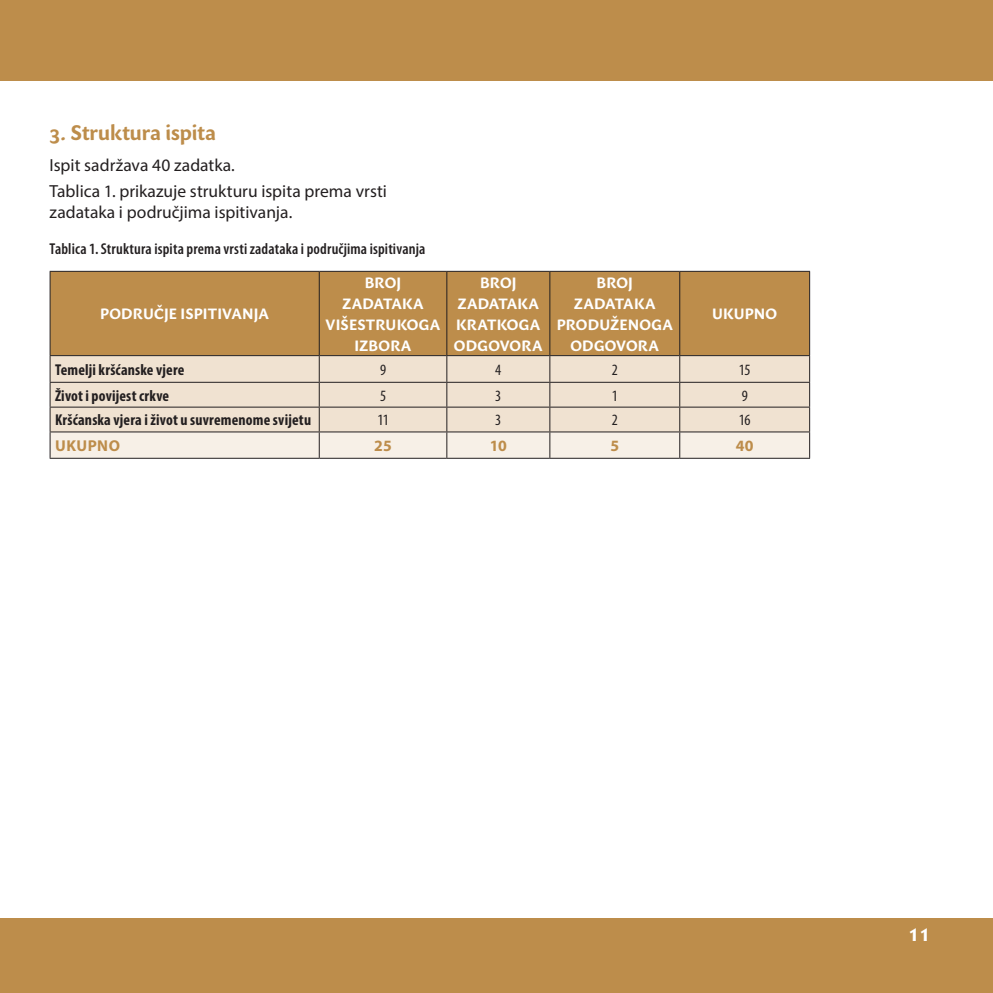
<style>
.page{position:relative;width:993px;height:993px;background:#fff}
.page>*{position:absolute;margin:0;border:0;box-sizing:border-box;transform-origin:0 0}
.t1{font:700 21px "Sharik Sans";letter-spacing:-.005em;color:#bd8d4b}
.t2{font:17.5px/25.9px "Myriad Pro";color:#231f20}
.t3{font:700 17.5px "Lithos Pro";color:#fff}
.t4{font:700 condensed 15.75px "Myriad Pro";letter-spacing:.01em;color:#231f20}
.t5{font:600 condensed 15.75px "Myriad Pro";letter-spacing:.01em;color:#231f20}
.t6{font:condensed 15.75px "Myriad Pro";color:#231f20}
.t7{font:700 15.75px "Myriad Pro";letter-spacing:.025em;color:#bd8d4b}
.t8{font:700 14.88px/21px "Sharik Sans";letter-spacing:.015em;color:#fff;text-align:center}
</style>
<div class="page">
<div style="left:0;top:0;width:992px;height:81px;background:#bd8d4b"></div>
<div style="left:0;top:918px;width:992px;height:74px;background:#bd8d4b"></div>
<div style="left:51px;top:272px;width:758px;height:83px;background:#bd8d4b"></div>
<hr style="left:50px;top:271px;width:269px;height:1px;background:#231f20">
<hr style="left:50px;top:272px;width:1px;height:83px;background:#231f20">
<hr style="left:319px;top:271px;width:127px;height:1px;background:#231f20">
<hr style="left:319px;top:272px;width:1px;height:83px;background:#231f20">
<hr style="left:446px;top:271px;width:103px;height:1px;background:#231f20">
<hr style="left:446px;top:272px;width:1px;height:83px;background:#231f20">
<hr style="left:549px;top:271px;width:130px;height:1px;background:#231f20">
<hr style="left:549px;top:272px;width:1px;height:83px;background:#231f20">
<hr style="left:679px;top:271px;width:130px;height:1px;background:#231f20">
<hr style="left:679px;top:272px;width:1px;height:83px;background:#231f20">
<hr style="left:809px;top:272px;width:1px;height:83px;background:#231f20">
<hr style="left:50px;top:355px;width:269px;height:1px;background:#231f20">
<hr style="left:319px;top:355px;width:127px;height:1px;background:#231f20">
<hr style="left:446px;top:355px;width:103px;height:1px;background:#231f20">
<hr style="left:549px;top:355px;width:130px;height:1px;background:#231f20">
<hr style="left:679px;top:355px;width:130px;height:1px;background:#231f20">
<svg style="left:50px;top:356px;width:760px;height:102px"></svg>
<hr style="left:50px;top:457px;width:269px;height:1px;background:#231f20">
<hr style="left:319px;top:457px;width:127px;height:1px;background:#231f20">
<hr style="left:446px;top:457px;width:103px;height:1px;background:#231f20">
<hr style="left:549px;top:457px;width:130px;height:1px;background:#231f20">
<hr style="left:679px;top:457px;width:130px;height:1px;background:#231f20">
<h1 class="t1" style="left:50px;top:118px;width:168px">3. Struktura ispita</h1>
<p class="t2" style="left:50px;top:152px;width:339px">Ispit sadržava 40 zadatka.<br>Tablica 1. prikazuje strukturu ispita prema vrsti</p>
<p class="t2" style="left:50px;top:199px;width:244px">zadataka i područjima ispitivanja.</p>
<p class="t5" style="left:50px;top:240px;width:377px">Tablica 1. Struktura ispita prema vrsti zadataka i područjima ispitivanja</p>
<p class="t8" style="left:100px;top:303px;width:171px">PODRUČJE ISPITIVANJA</p>
<p class="t8" style="left:325px;top:271px;width:116px">BROJ<br>ZADATAKA<br>VIŠESTRUKOGA<br>IZBORA</p>
<p class="t8" style="left:454px;top:271px;width:90px">BROJ<br>ZADATAKA<br>KRATKOGA<br>ODGOVORA</p>
<p class="t8" style="left:556px;top:271px;width:118px">BROJ<br>ZADATAKA<br>PRODUŽENOGA<br>ODGOVORA</p>
<p class="t8" style="left:712px;top:303px;width:66px">UKUPNO</p>
<p class="t4" style="left:55px;top:359px;width:131px">Temelji kršćanske vjere</p>
<p class="t6" style="left:380px;top:360px;width:8px">9</p>
<p class="t6" style="left:495px;top:360px;width:8px">4</p>
<p class="t6" style="left:611px;top:360px;width:8px">2</p>
<p class="t6" style="left:738px;top:360px;width:13px">15</p>
<p class="t4" style="left:55px;top:385px;width:116px">Život i povijest crkve</p>
<p class="t6" style="left:380px;top:386px;width:8px">5</p>
<p class="t6" style="left:495px;top:386px;width:8px">3</p>
<p class="t6" style="left:611px;top:386px;width:8px">1</p>
<p class="t6" style="left:741px;top:386px;width:8px">9</p>
<p class="t4" style="left:55px;top:410px;width:257px">Kršćanska vjera i život u suvremenome svijetu</p>
<p class="t6" style="left:377px;top:410px;width:13px">11</p>
<p class="t6" style="left:495px;top:410px;width:8px">3</p>
<p class="t6" style="left:611px;top:410px;width:8px">2</p>
<p class="t6" style="left:738px;top:410px;width:13px">16</p>
<p class="t7" style="left:55px;top:435px;width:66px">UKUPNO</p>
<p class="t7" style="left:374px;top:435px;width:19px">25</p>
<p class="t7" style="left:489px;top:435px;width:18px">10</p>
<p class="t7" style="left:610px;top:435px;width:10px">5</p>
<p class="t7" style="left:735px;top:435px;width:19px">40</p>
<p class="t3" style="left:906px;top:924px;width:26px">11</p>
</div>
